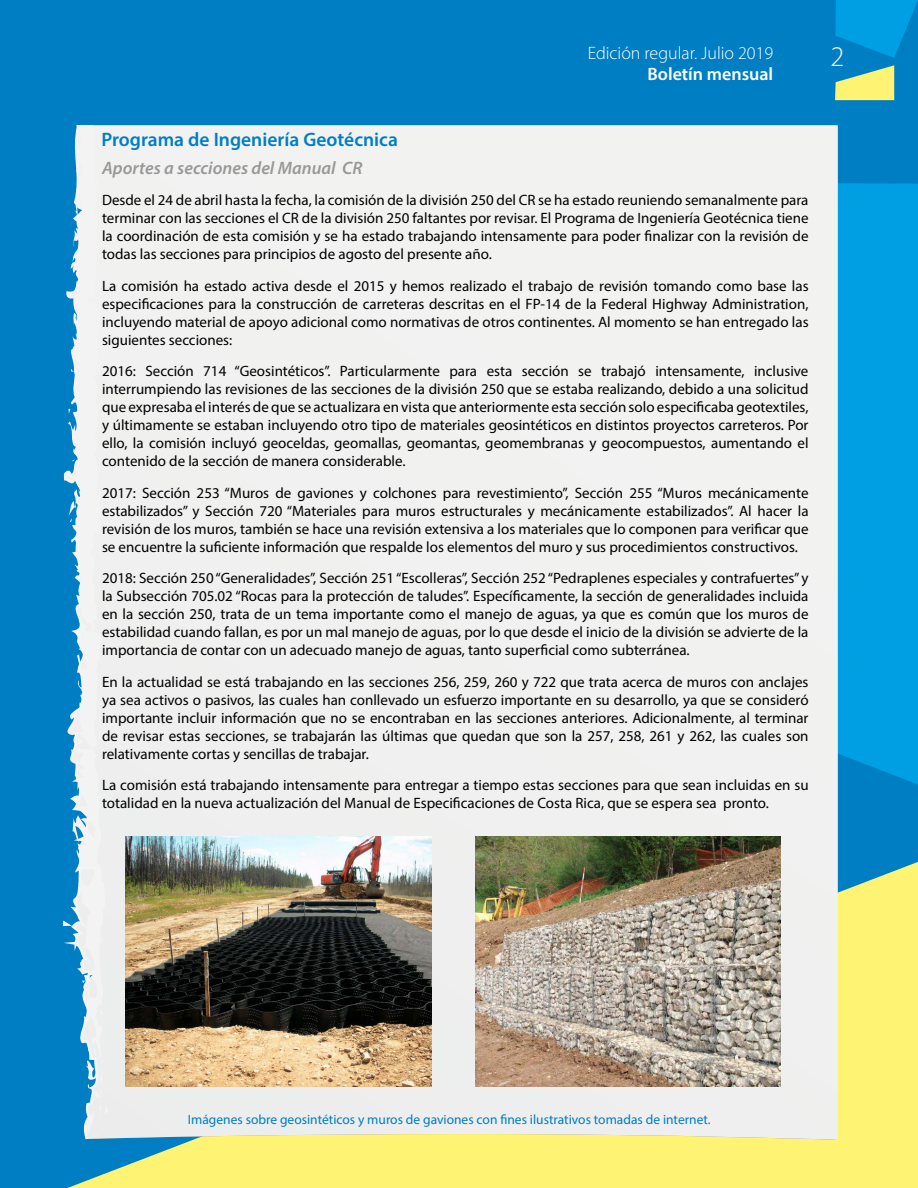
<style>
.page{position:relative;width:918px;height:1188px;background:#007ec4}
.page>*{position:absolute;margin:0;border:0;box-sizing:border-box;transform-origin:0 0}
.t1{font:300 28.5px "Myriad Pro";color:#fff}
.t2{font:600 19.5px "Myriad Pro";color:#007ec4}
.t3{font:italic 600 18px "Myriad Pro";color:#999898}
.t4{font:300 18px "Myriad Pro";color:#fff}
.t5{font:600 18px "Myriad Pro";color:#fff}
.t6{font:15px/18px "Myriad Pro";color:#000;text-align:justify}
.t7{font:13.5px "Myriad Pro";color:#007ec4}
</style>
<div class="page">
<svg style="left:835px;top:65px;width:59px;height:35px"></svg>
<div style="left:67px;top:862px;width:851px;height:326px;background:#fff374"></div>
<svg style="left:836px;top:0;width:82px;height:58px"></svg>
<div style="left:838px;top:183px;width:80px;height:601px;background:#009fe3"></div>
<div style="left:67px;top:125px;width:771px;height:1015px;background:#f0f1f0"></div>
<svg style="left:63px;top:125px;width:45px;height:1010px"></svg>
<img style="left:126px;top:836px;width:305px;height:251px">
<img style="left:475px;top:836px;width:306px;height:251px">
<h2 class="t2" style="left:102px;top:127px;width:298px">Programa de Ingeniería Geotécnica</h2>
<p class="t4" style="left:588px;top:43px;width:187px">Edición regular. Julio 2019</p>
<p class="t5" style="left:647px;top:63px;width:127px">Boletín mensual</p>
<p class="t3" style="left:102px;top:156px;width:262px">Aportes a secciones del Manual CR</p>
<p class="t6" style="left:102px;top:191px;width:708px">Desde el 24 de abril hasta la fecha, la comisión de la división 250 del CR se ha estado reuniendo semanalmente para terminar con las secciones el CR de la división 250 faltantes por revisar. El Programa de Ingeniería Geotécnica tiene la coordinación de esta comisión y se ha estado trabajando intensamente para poder finalizar con la revisión de todas las secciones para principios de agosto del presente año.</p>
<p class="t6" style="left:102px;top:276px;width:708px">La comisión ha estado activa desde el 2015 y hemos realizado el trabajo de revisión tomando como base las especificaciones para la construcción de carreteras descritas en el FP-14 de la Federal Highway Administration, incluyendo material de apoyo adicional como normativas de otros continentes. Al momento se han entregado las siguientes secciones:</p>
<p class="t6" style="left:102px;top:362px;width:708px">2016: Sección 714 “Geosintéticos”. Particularmente para esta sección se trabajó intensamente, inclusive interrumpiendo las revisiones de las secciones de la división 250 que se estaba realizando, debido a una solicitud que expresaba el interés de que se actualizara en vista que anteriormente esta sección solo especificaba geotextiles, y últimamente se estaban incluyendo otro tipo de materiales geosintéticos en distintos proyectos carreteros. Por ello, la comisión incluyó geoceldas, geomallas, geomantas, geomembranas y geocompuestos, aumentando el contenido de la sección de manera considerable.</p>
<p class="t6" style="left:102px;top:483px;width:708px">2017: Sección 253 “Muros de gaviones y colchones para revestimiento”, Sección 255 “Muros mecánicamente estabilizados” y Sección 720 “Materiales para muros estructurales y mecánicamente estabilizados”. Al hacer la revisión de los muros, también se hace una revisión extensiva a los materiales que lo componen para verificar que se encuentre la suficiente información que respalde los elementos del muro y sus procedimientos constructivos.</p>
<p class="t6" style="left:102px;top:569px;width:708px">2018: Sección 250 “Generalidades”, Sección 251 “Escolleras”, Sección 252 “Pedraplenes especiales y contrafuertes” y la Subsección 705.02 “Rocas para la protección de taludes”. Específicamente, la sección de generalidades incluida en la sección 250, trata de un tema importante como el manejo de aguas, ya que es común que los muros de estabilidad cuando fallan, es por un mal manejo de aguas, por lo que desde el inicio de la división se advierte de la importancia de contar con un adecuado manejo de aguas, tanto superficial como subterránea.</p>
<p class="t6" style="left:102px;top:672px;width:708px">En la actualidad se está trabajando en las secciones 256, 259, 260 y 722 que trata acerca de muros con anclajes ya sea activos o pasivos, las cuales han conllevado un esfuerzo importante en su desarrollo, ya que se consideró importante incluir información que no se encontraban en las secciones anteriores. Adicionalmente, al terminar de revisar estas secciones, se trabajarán las últimas que quedan que son la 257, 258, 261 y 262, las cuales son relativamente cortas y sencillas de trabajar.</p>
<p class="t6" style="left:102px;top:776px;width:708px">La comisión está trabajando intensamente para entregar a tiempo estas secciones para que sean incluidas en su totalidad en la nueva actualización del Manual de Especificaciones de Costa Rica, que se espera sea pronto.</p>
<h1 class="t1" style="left:830px;top:41px;width:15px">2</h1>
<p class="t7" style="left:188px;top:1111px;width:524px">Imágenes sobre geosintéticos y muros de gaviones con fines ilustrativos tomadas de internet.</p>
</div>
